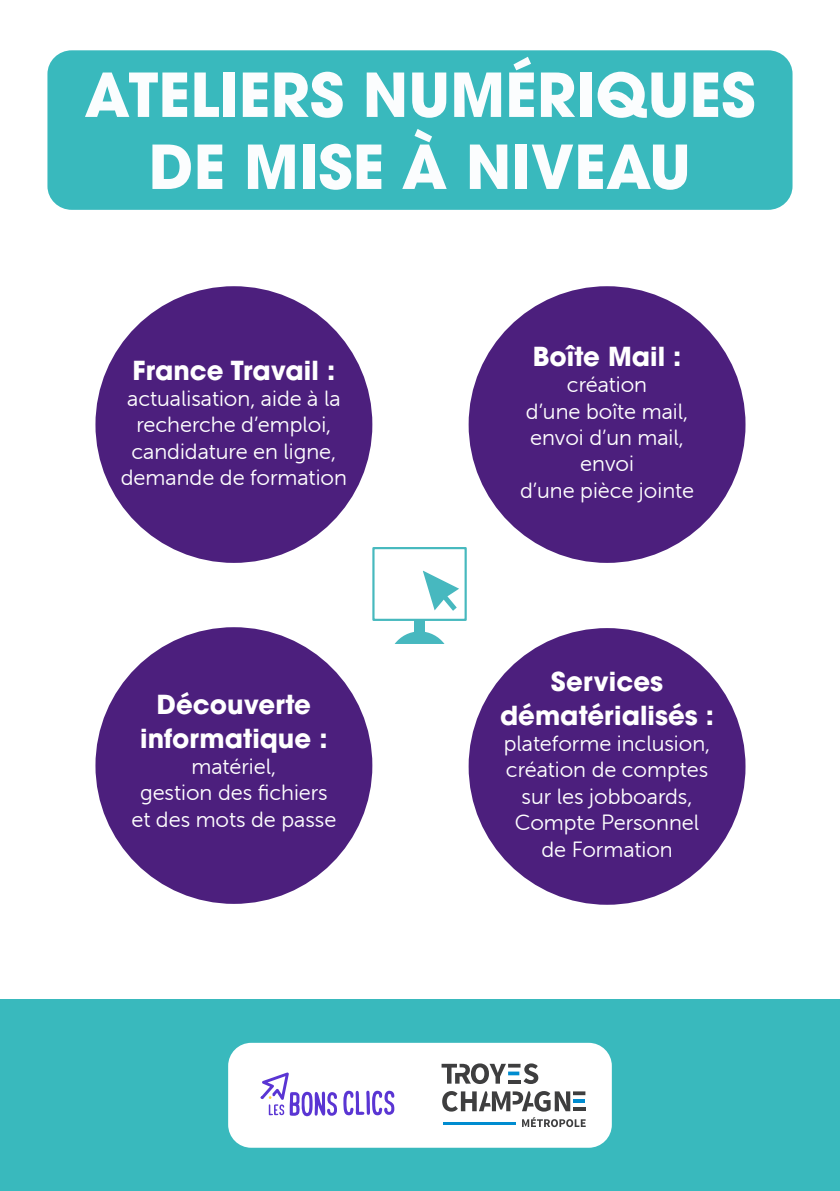
<style>
.page{position:relative;width:840px;height:1191px;background:#fff}
.page>*{position:absolute;margin:0;border:0;box-sizing:border-box;transform-origin:0 0}
.t1{font:700 60px/72px "ITC Avant Garde Pro";color:#fbfdfe;text-align:center}
.t2{font:700 26px/33.6px "ITC Avant Garde Pro";color:#fff;text-align:center}
.t3{font:22px/26.4px "Museo Sans Rounded 300";color:#fff;text-align:center}
</style>
<div class="page">
<div style="left:95px;top:286px;width:277px;height:277px;background:#4c1f7d;border-radius:50%"></div>
<div style="left:468px;top:286px;width:277px;height:277px;background:#4c1f7d;border-radius:50%"></div>
<div style="left:95px;top:627px;width:277px;height:277px;background:#4c1f7d;border-radius:50%"></div>
<div style="left:468px;top:628px;width:277px;height:276px;background:#4c1f7d;border-radius:50%"></div>
<div style="left:47px;top:50px;width:745px;height:160px;background:#39b9bd;border-radius:24px"></div>
<div style="left:414px;top:611px;width:10px;height:23px;background:#47b8bf"></div>
<svg style="left:394px;top:631px;width:50px;height:13px"></svg>
<div style="left:372px;top:547px;width:94px;height:74px;background:#fff;border:2px solid #47b9be"></div>
<svg style="left:423px;top:571px;width:36px;height:40px"></svg>
<div style="left:0;top:999px;width:839px;height:192px;background:#39b9bd"></div>
<div style="left:228px;top:1042px;width:383px;height:105px;background:#fff;border-radius:23px"></div>
<svg style="left:523px;top:1063px;width:15px;height:21px"></svg>
<svg style="left:573px;top:1091px;width:12px;height:4px"></svg>
<hr style="left:572px;top:1099px;width:12px;height:4px;background:#008cd0">
<hr style="left:572px;top:1107px;width:13px;height:4px;background:#3e3e3f">
<svg style="left:522px;top:1117px;width:63px;height:10px"></svg>
<svg style="left:441px;top:1063px;width:64px;height:21px"></svg>
<svg style="left:442px;top:1091px;width:128px;height:20px"></svg>
<svg style="left:508px;top:1080px;width:12px;height:3px"></svg>
<svg style="left:508px;top:1071px;width:11px;height:4px"></svg>
<svg style="left:508px;top:1063px;width:12px;height:4px"></svg>
<hr style="left:443px;top:1122px;width:72px;height:2px;background:#008cd0">
<svg style="left:343px;top:1090px;width:51px;height:25px"></svg>
<svg style="left:260px;top:1072px;width:77px;height:44px"></svg>
<p class="t1" style="left:84px;top:58px;width:672px">ATELIERS NUMÉRIQUES<br>DE MISE À NIVEAU</p>
<p class="t2" style="left:132px;top:353px;width:204px">France Travail :</p>
<p class="t3" style="left:127px;top:385px;width:215px;text-align:left">actualisation, aide à la recherche d’emploi, candidature en ligne,</p>
<p class="t3" style="left:121px;top:465px;width:227px">demande de formation</p>
<p class="t2" style="left:140px;top:687px;width:189px">Découverte informatique :</p>
<p class="t3" style="left:191px;top:753px;width:86px">matériel,</p>
<p class="t3" style="left:140px;top:780px;width:189px">gestion des fichiers</p>
<p class="t3" style="left:131px;top:806px;width:206px">et des mots de passe</p>
<p class="t2" style="left:532px;top:339px;width:150px">Boîte Mail :</p>
<p class="t3" style="left:525px;top:372px;width:164px">création<br>d’une boîte mail,</p>
<p class="t3" style="left:530px;top:424px;width:155px">envoi d’un mail,</p>
<p class="t3" style="left:520px;top:451px;width:175px">envoi<br>d’une pièce jointe</p>
<p class="t2" style="left:500px;top:664px;width:215px">Services dématérialisés :</p>
<p class="t3" style="left:503px;top:730px;width:208px">plateforme inclusion, création de comptes sur les jobboards,<br>Compte Personnel</p>
<p class="t3" style="left:541px;top:836px;width:133px">de Formation</p>
</div>
